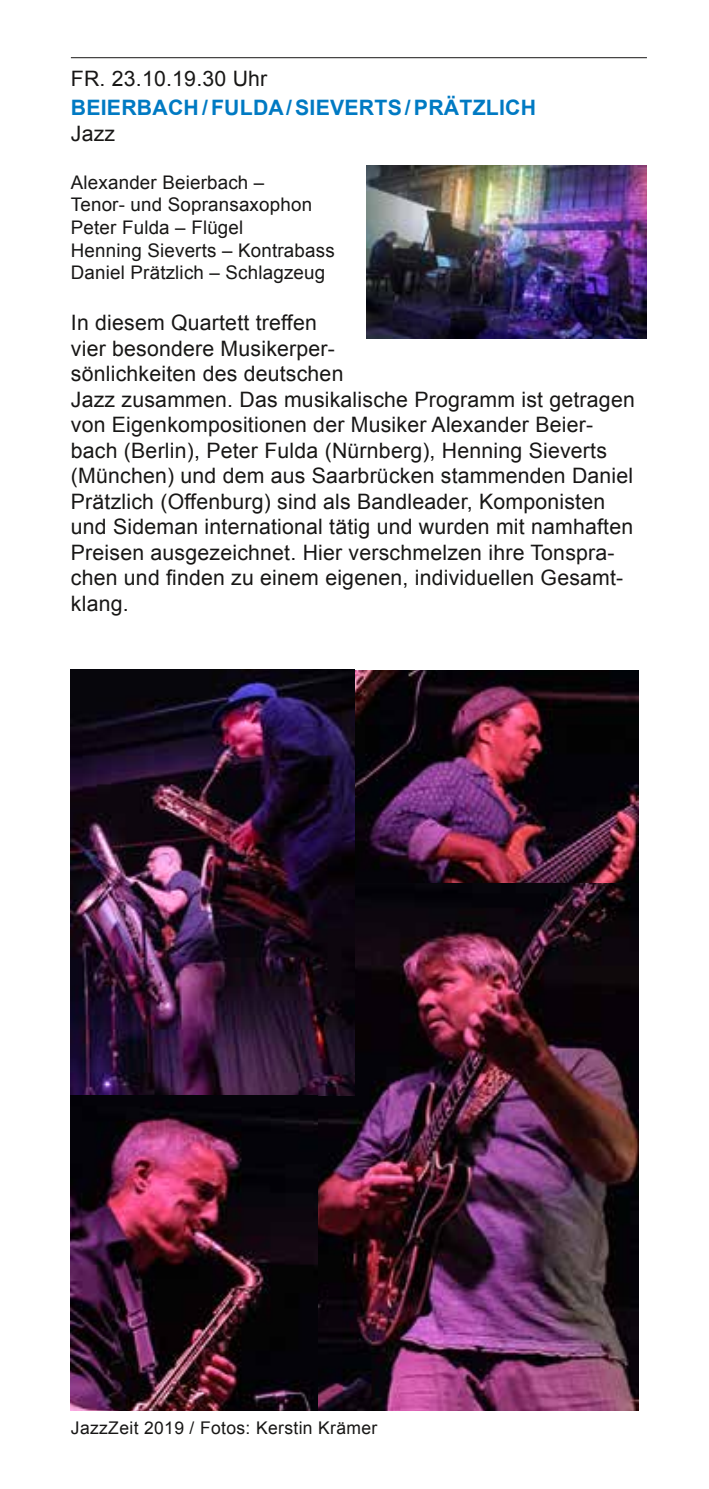
<style>
.page{position:relative;width:709px;height:1489px;background:#fff}
.page>*{position:absolute;margin:0;border:0;box-sizing:border-box;transform-origin:0 0}
.t1{font:21.25px/25.5px "Arial";letter-spacing:.01em;color:#181716}
.t2{font:700 21.25px "Arial";letter-spacing:.01em;color:#007ac3}
.t3{font:18.75px/22.5px "Arial";letter-spacing:.01em;color:#181716}
.t4{font:17.5px "Arial";letter-spacing:.02em;color:#181716}
</style>
<div class="page">
<img style="left:317px;top:882px;width:321px;height:528px">
<img style="left:354px;top:670px;width:284px;height:212px">
<img style="left:71px;top:669px;width:283px;height:426px">
<img style="left:71px;top:1095px;width:246px;height:315px">
<hr style="left:71px;top:57px;width:576px;height:1px;background:#181716">
<img style="left:367px;top:165px;width:280px;height:174px">
<p class="t1" style="left:71px;top:66px;width:198px">FR. 23.10.19.30 Uhr</p>
<p class="t2" style="left:71px;top:94px;width:466px">BEIERBACH /FULDA/SIEVERTS/PRÄTZLICH</p>
<p class="t1" style="left:71px;top:121px;width:46px">Jazz</p>
<p class="t3" style="left:71px;top:171px;width:265px">Alexander Beierbach –<br>Tenor- und Sopransaxophon<br>Peter Fulda – Flügel<br>Henning Sieverts – Kontrabass<br>Daniel Prätzlich – Schlagzeug</p>
<p class="t1" style="left:71px;top:310px;width:565px">In diesem Quartett treffen<br>vier besondere Musikerper-<br>sönlichkeiten des deutschen<br>Jazz zusammen. Das musikalische Programm ist getragen von Eigenkompositionen der Musiker Alexander Beier&shy;bach (Berlin), Peter Fulda (Nürnberg), Henning Sieverts (München) und dem aus Saarbrücken stammenden Daniel Prätzlich (Offenburg) sind als Bandleader, Komponisten und Sideman international tätig und wurden mit namhaften Preisen ausgezeichnet. Hier verschmelzen ihre Tonspra&shy;chen und finden zu einem eigenen, individuellen Gesamt&shy;klang.</p>
<p class="t4" style="left:71px;top:1415px;width:308px">JazzZeit 2019 / Fotos: Kerstin Krämer</p>
</div>
